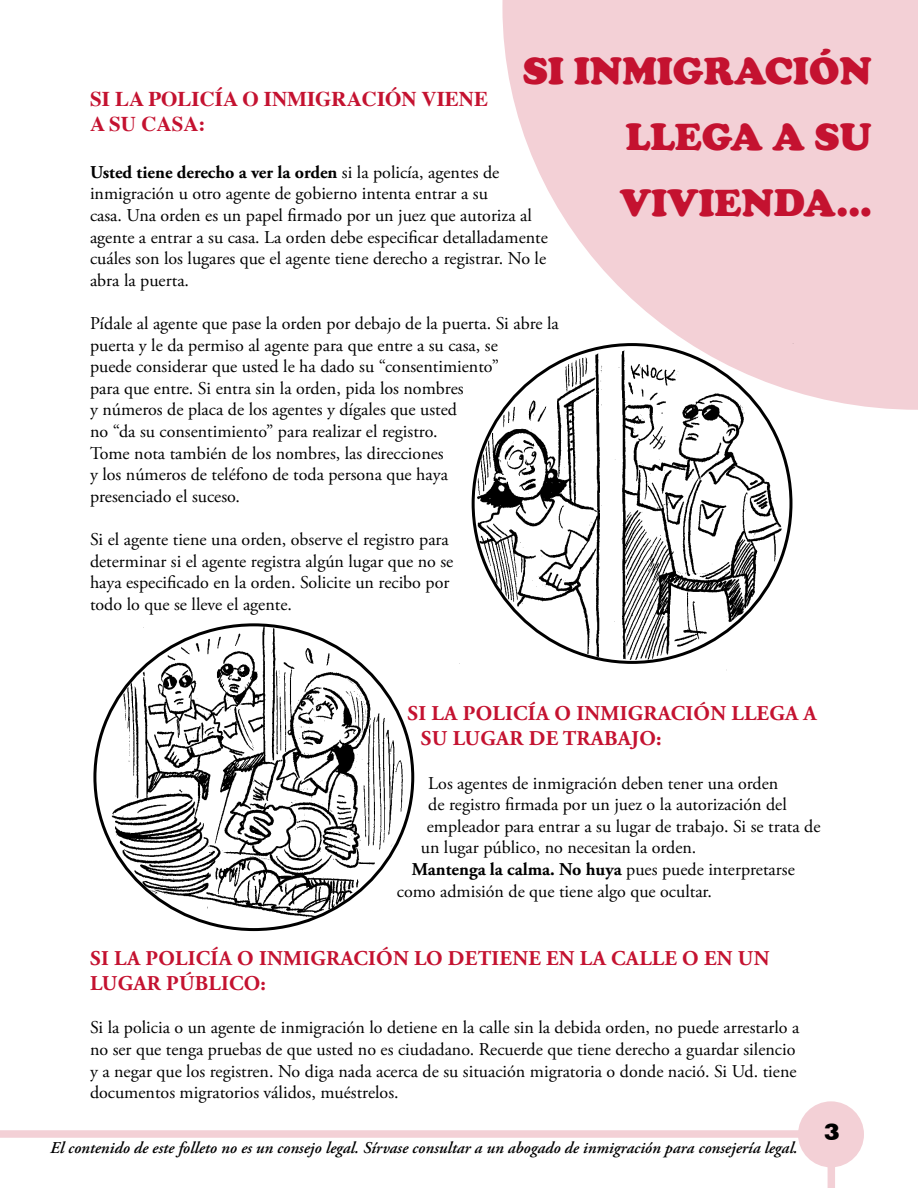
<style>
.page{position:relative;width:918px;height:1188px;background:#fff}
.page>*{position:absolute;margin:0;border:0;box-sizing:border-box;transform-origin:0 0}
.t1{font:900 39px/66px "Cooper";color:#c41230}
.t2{font:700 21px/25.2px "Adobe Garamond Pro";letter-spacing:.015em;color:#c41230}
.t3{font:700 21px "Times";color:#c41230}
.t4{font:18px/21.6px "Adobe Garamond Pro";color:#000}
.t5{font:700 18px "Adobe Garamond Pro";color:#000}
.t6{font:italic 600 16.5px "Adobe Garamond Pro";color:#000}
.s1{font-weight:700}
.s2{font-weight:400}
</style>
<div class="page">
<div style="left:828px;top:1158px;width:7px;height:30px;background:#f3d0d6"></div>
<div style="left:0;top:1130px;width:800px;height:8px;background:#f3d0d6"></div>
<div style="left:798px;top:1101px;width:66px;height:66px;background:#f3d0d6;border-radius:50%"></div>
<svg style="left:502px;top:0;width:416px;height:410px;background:#f4d6db"></svg>
<img style="left:427px;top:343px;width:368px;height:328px">
<img style="left:93px;top:623px;width:318px;height:306px">
<h1 class="t1" style="left:620px;top:38px;width:254px;text-indent:-97px">SI INMIGRACIÓN<br>LLEGA A SU<br>VIVIENDA...</h1>
<p class="t3" style="left:90px;top:79px;width:73px">SILA POLIC</p>
<p class="t3" style="left:215px;top:79px;width:73px">ÍA O INMIGRACI</p>
<p class="t3" style="left:385px;top:79px;width:66px">ÓN VIENE</p>
<p class="t3" style="left:90px;top:104px;width:67px">ASU CASA</p>
<p class="t3" style="left:199px;top:104px;width:8px">:</p>
<p class="t4" style="left:90px;top:162px;width:459px"><span class="s1">Usted tiene derecho a ver la orden</span> si la policía, agentes de inmigración u otro agente de gobierno intenta entrar a su<br>casa. Una orden es un papel firmado por un juez que autoriza al agente a entrar a su casa. La orden debe especificar detalladamente cuáles son los lugares que el agente tiene derecho a registrar. No le abra la puerta.</p>
<p class="t4" style="left:90px;top:313px;width:470px">Pídale al agente que pase la orden por debajo de la puerta. Si abre la puerta y le da permiso al agente para que entre a su casa, se<br>puede considerar que usted le ha dado su “consentimiento”<br>para que entre. Si entra sin la orden, pida los nombres<br>y números de placa de los agentes y dígales que usted<br>no “da su consentimiento” para realizar el registro.<br>Tome nota también de los nombres, las direcciones<br>y los números de teléfono de toda persona que haya<br>presenciado el suceso.</p>
<p class="t4" style="left:90px;top:529px;width:365px">Si el agente tiene una orden, observe el registro para determinar si el agente registra algún lugar que no se haya especificado en la orden. Solicite un recibo por todo lo que se lleve el agente.</p>
<p class="t2" style="left:421px;top:701px;width:397px;text-indent:-14px">SI LA POLICÍA O INMIGRACIÓN LLEGA A<br>SU LUGAR DE TRABAJO:</p>
<p class="t4" style="left:428px;top:773px;width:352px">Los agentes de inmigración deben tener una orden</p>
<p class="t4" style="left:428px;top:794px;width:360px">de registro firmada por un juez o la autorización del</p>
<p class="t4" style="left:427px;top:816px;width:395px">empleador para entrar a su lugar de trabajo. Si se trata de</p>
<p class="t4" style="left:421px;top:838px;width:277px">un lugar público, no necesitan la orden.</p>
<p class="t5" style="left:412px;top:859px;width:385px">Mantenga la calma. No huya <span class="s2">pues puede interpretarse</span></p>
<p class="t4" style="left:397px;top:881px;width:317px">como admisión de que tiene algo que ocultar.</p>
<p class="t2" style="left:90px;top:946px;width:681px">SI LA POLICÍA O INMIGRACIÓN LO DETIENE EN LA CALLE O EN UN<br>LUGAR PÚBLICO:</p>
<p class="t4" style="left:90px;top:1018px;width:711px">Si la policia o un agente de inmigración lo detiene en la calle sin la debida orden, no puede arrestarlo a no ser que tenga pruebas de que usted no es ciudadano. Recuerde que tiene derecho a guardar silencio y a negar que los registren. No diga nada acerca de su situación migratoria o donde nació. Si Ud. tiene documentos migratorios válidos, muéstrelos.</p>
<p class="t6" style="left:50px;top:1138px;width:749px">El contenido de este folleto no es un consejo legal. Sírvase consultar a un abogado de inmigración para consejería legal.</p>
</div>
